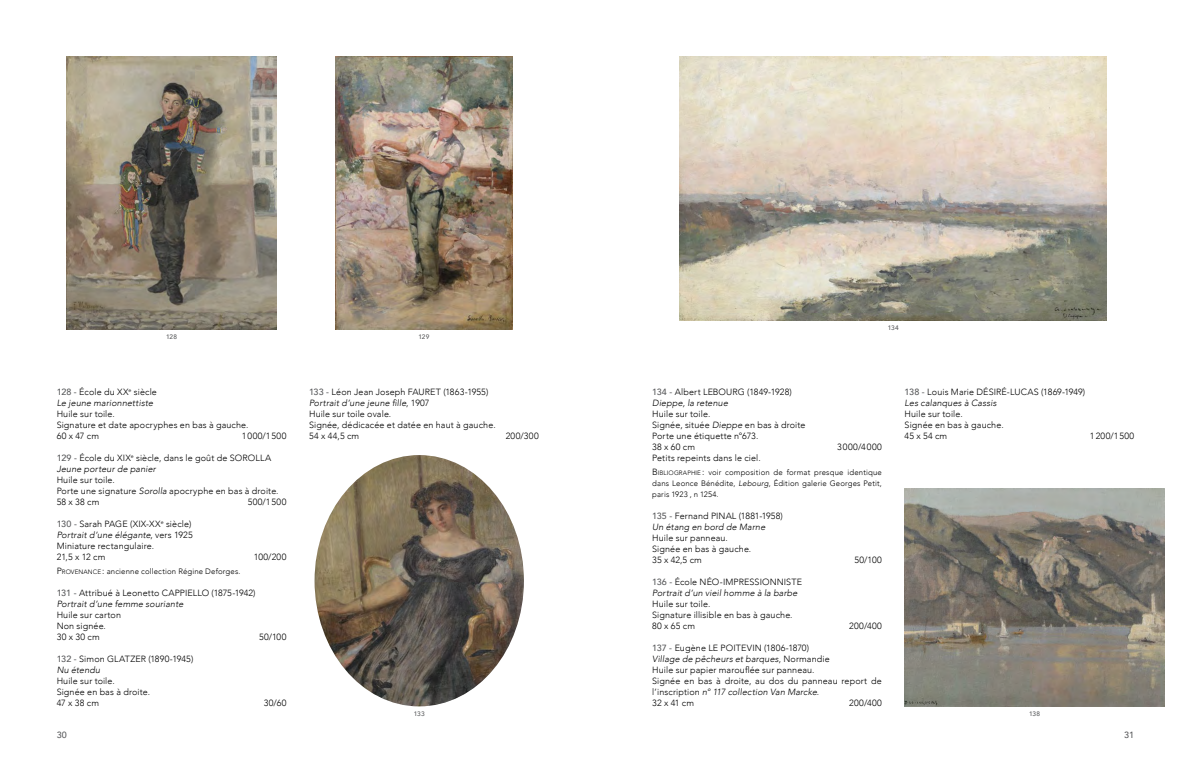
<style>
.page{position:relative;width:1191px;height:766px;background:#fff}
.page>*{position:absolute;margin:0;border:0;box-sizing:border-box;transform-origin:0 0}
.t1{font:300 9px/11px "Avenir";letter-spacing:.015em;color:#000}
.t2{font:italic 300 9px/11px "Avenir";letter-spacing:.015em;color:#000}
.t3{font:300 9px "Avenir";letter-spacing:.055em;color:#000}
.t4{font:300 9px "Avenir";letter-spacing:-.01em;color:#000}
.t5{font:500 9px "Avenir";color:#58595b}
.t6{font:300 7.8px/11px "Avenir";letter-spacing:.02em;color:#000;text-align:justify}
.t7{font:500 6.5px "Avenir";letter-spacing:-.005em;color:#58595b}
.s1{font-weight:500;font-style:normal;color:#58595b}
.s2{font-style:normal}
.s3{font-weight:500;color:#58595b}
.s4{font-style:italic}
.s5{font-size:9px}
.s6{font-size:6.3px}
</style>
<div class="page">
<img style="left:680px;top:57px;width:426px;height:263px">
<img style="left:67px;top:57px;width:209px;height:272px">
<img style="left:335px;top:57px;width:177px;height:272px">
<img style="left:904px;top:488px;width:260px;height:218px">
<img style="left:314px;top:455px;width:210px;height:251px">
<p class="t7" style="left:166px;top:330px;width:12px">128</p>
<p class="t7" style="left:418px;top:330px;width:12px">129</p>
<p class="t2" style="left:57px;top:386px;width:102px"><span class="s1">128 -</span> <span class="s2">École du XX</span><sup>e</sup> <span class="s2">siècle<br></span>Le jeune marionnettiste</p>
<p class="t1" style="left:57px;top:408px;width:193px">Huile sur toile.<br>Signature et date apocryphes en bas à gauche.<br>60 x 47 cm</p>
<p class="t3" style="left:242px;top:430px;width:46px">1000/1500</p>
<p class="t1" style="left:57px;top:452px;width:216px"><span class="s3">129 -</span> École du XIX<sup>e</sup> siècle, dans le goût de SOROLLA<br><span class="s4">Jeune porteur de panier</span></p>
<p class="t1" style="left:57px;top:474px;width:223px">Huile sur toile.<br>Porte une signature <span class="s4">Sorolla</span> apocryphe en bas à droite.<br>58 x 38 cm</p>
<p class="t1" style="left:248px;top:496px;width:40px">500/1500</p>
<p class="t1" style="left:57px;top:518px;width:137px"><span class="s3">130 -</span> Sarah PAGE (XIX-XX<sup>e</sup> siècle)<br><span class="s4">Portrait d’une élégante</span>, vers 1925<br>Miniature rectangulaire.<br>21,5 x 12 cm</p>
<p class="t1" style="left:254px;top:551px;width:34px">100/200</p>
<p class="t6" style="left:57px;top:565px;width:185px"><span class="s5">P</span><span class="s6">ROVENANCE</span> <span class="s5">:</span> ancienne collection Régine Deforges.</p>
<p class="t1" style="left:57px;top:587px;width:200px"><span class="s3">131 -</span> Attribué à Leonetto CAPPIELLO (1875-1942)<br><span class="s4">Portrait d’une femme souriante</span></p>
<p class="t1" style="left:57px;top:609px;width:66px">Huile sur carton<br>Non signée.<br>30 x 30 cm</p>
<p class="t1" style="left:259px;top:631px;width:29px">50/100</p>
<p class="t1" style="left:57px;top:653px;width:138px"><span class="s3">132 -</span> Simon GLATZER (1890-1945)<br><span class="s4">Nu étendu</span></p>
<p class="t1" style="left:57px;top:675px;width:95px">Huile sur toile.<br>Signée en bas à droite.<br>47 x 38 cm</p>
<p class="t1" style="left:264px;top:697px;width:24px">30/60</p>
<p class="t1" style="left:309px;top:386px;width:188px"><span class="s3">133 -</span> Léon Jean Joseph FAURET (1863-1955)<br><span class="s4">Portrait d’une jeune fille</span>, 1907<br>Huile sur toile ovale.<br>Signée, dédicacée et datée en haut à gauche.<br>54 x 44,5 cm</p>
<p class="t1" style="left:506px;top:430px;width:35px">200/300</p>
<p class="t1" style="left:652px;top:386px;width:141px"><span class="s3">134 -</span> Albert LEBOURG (1849-1928)<br><span class="s4">Dieppe, la retenue</span></p>
<p class="t1" style="left:652px;top:408px;width:155px">Huile sur toile.<br>Signée, située <span class="s4">Dieppe</span> en bas à droite<br>Porte une étiquette n°673.<br>38 x 60 cm</p>
<p class="t7" style="left:887px;top:322px;width:12px">134</p>
<p class="t3" style="left:837px;top:441px;width:46px">3000/4000</p>
<p class="t1" style="left:904px;top:386px;width:85px"><span class="s3">138 -</span> Louis Marie Désiré</p>
<p class="t1" style="left:1006px;top:386px;width:10px">-Lucas</p>
<p class="t4" style="left:1041px;top:386px;width:46px">(1869-1949)</p>
<p class="t2" style="left:904px;top:397px;width:93px">Les calanques à Cassis</p>
<p class="t1" style="left:904px;top:408px;width:101px">Huile sur toile.<br>Signée en bas à gauche.<br>45 x 54 cm</p>
<p class="t3" style="left:1089px;top:430px;width:46px">1200/1500</p>
<p class="t1" style="left:652px;top:452px;width:110px">Petits repeints dans le ciel.</p>
<p class="t6" style="left:652px;top:466px;width:231px"><span class="s5">B</span><span class="s6">IBLIOGRAPHIE</span> <span class="s5">:</span> voir composition de format presque identique dans Leonce Bénédite, <span class="s4">Lebourg</span>, Édition galerie Georges Petit, paris 1923 , n 1254.</p>
<p class="t1" style="left:652px;top:510px;width:132px"><span class="s3">135 -</span> Fernand PINAL (1881-1958)<br><span class="s4">Un étang en bord de Marne</span></p>
<p class="t1" style="left:652px;top:532px;width:101px">Huile sur panneau.<br>Signée en bas à gauche.<br>35 x 42,5 cm</p>
<p class="t1" style="left:854px;top:554px;width:29px">50/100</p>
<p class="t2" style="left:652px;top:576px;width:147px"><span class="s1">136 -</span> <span class="s2">École Néo-impressionniste<br></span>Portrait d’un vieil homme à la barbe</p>
<p class="t1" style="left:652px;top:598px;width:142px">Huile sur toile.<br>Signature illisible en bas à gauche.<br>80 x 65 cm</p>
<p class="t1" style="left:849px;top:620px;width:34px">200/400</p>
<p class="t1" style="left:652px;top:642px;width:231px"><span class="s3">137 -</span> Eugène LE POITEVIN (1806-1870)<br><span class="s4">Village de pêcheurs et barques</span>, Normandie<br>Huile sur papier marouflée sur panneau.<br>Signée en bas à droite, au dos du panneau report de l’inscription <span class="s4">n° 117 collection Van Marcke</span>.<br>32 x 41 cm</p>
<p class="t1" style="left:849px;top:697px;width:34px">200/400</p>
<p class="t7" style="left:414px;top:707px;width:12px">133</p>
<p class="t7" style="left:1029px;top:707px;width:12px">138</p>
<p class="t5" style="left:57px;top:727px;width:12px">30</p>
<p class="t5" style="left:1124px;top:727px;width:12px">31</p>
</div>
